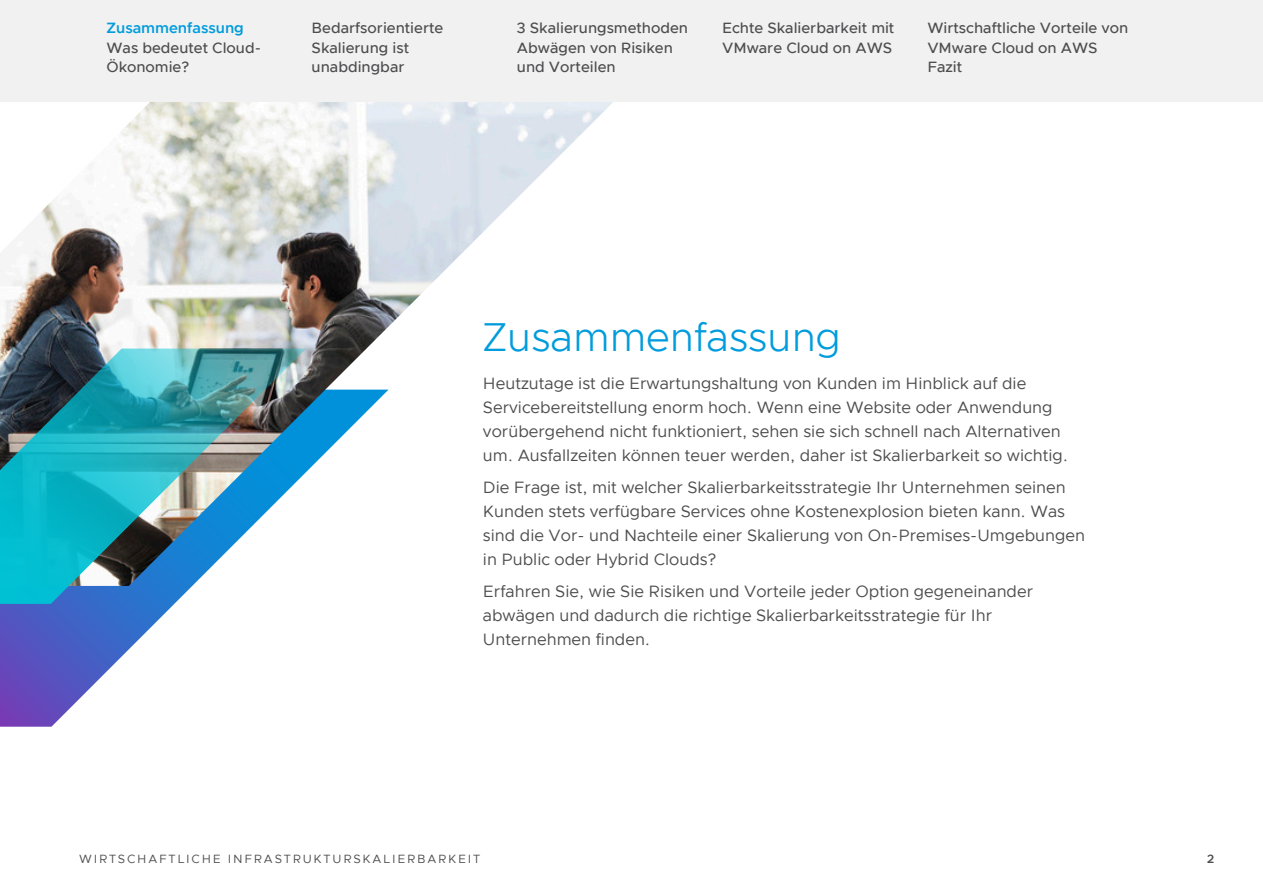
<style>
.page{position:relative;width:1263px;height:893px;background:#fff}
.page>*{position:absolute;margin:0;border:0;box-sizing:border-box;transform-origin:0 0}
.EB-BODY_MAIN_HEAD{font:300 40.5px "Metropolis";color:#009cdc}
.EB-BODY_TEXT{font:16.5px/24px "Metropolis";color:#4d4d4f}
.EB-NAV_BAR_HEAD{font:500 15px/19.5px "Metropolis";color:#4d4d4f}
.EB-NAV_BAR_HEAD-2{font:600 15px "Metropolis";color:#009cdc}
.EB-BOTTOM_FOLIO-LEFT{font:12px "Metropolis";letter-spacing:.15em;color:#4d4d4f}
.EB-BOTTOM_PAGE_NUMBE{font:600 12px "Metropolis";color:#4d4d4f}
</style>
<div class="page">
<svg style="left:0;top:604px;width:174px;height:123px"></svg>
<img style="left:0;top:101px;width:614px;height:371px">
<img style="left:0;top:349px;width:306px;height:255px">
<div style="left:0;top:0;width:1263px;height:101px;background:#f1f1f1"></div>
<p class="EB-NAV_BAR_HEAD-2" style="left:106px;top:19px;width:139px">Zusammenfassung</p>
<p class="EB-NAV_BAR_HEAD" style="left:106px;top:38px;width:156px">Was bedeutet Cloud-<br>Ökonomie?</p>
<p class="EB-NAV_BAR_HEAD" style="left:312px;top:18px;width:133px">Bedarfsorientierte<br>Skalierung ist unabdingbar</p>
<p class="EB-NAV_BAR_HEAD" style="left:517px;top:18px;width:173px">3 Skalierungsmethoden<br>Abwägen von Risiken und Vorteilen</p>
<p class="EB-NAV_BAR_HEAD" style="left:722px;top:18px;width:174px">Echte Skalierbarkeit mit<br>VMware Cloud on AWS</p>
<p class="EB-NAV_BAR_HEAD" style="left:927px;top:18px;width:202px">Wirtschaftliche Vorteile von<br>VMware Cloud on AWS<br>Fazit</p>
<p class="EB-BODY_MAIN_HEAD" style="left:483px;top:312px;width:360px">Zusammenfassung</p>
<p class="EB-BODY_TEXT" style="left:483px;top:371px;width:587px">Heutzutage ist die Erwartungshaltung von Kunden im Hinblick auf die Servicebereitstellung enorm hoch. Wenn eine Website oder Anwendung vorübergehend nicht funktioniert, sehen sie sich schnell nach Alternativen um. Ausfallzeiten können teuer werden, daher ist Skalierbarkeit so wichtig.</p>
<p class="EB-BODY_TEXT" style="left:483px;top:475px;width:604px">Die Frage ist, mit welcher Skalierbarkeitsstrategie Ihr Unternehmen seinen Kunden stets verfügbare Services ohne Kostenexplosion bieten kann. Was sind die Vor- und Nachteile einer Skalierung von On-Premises-Umgebungen in Public oder Hybrid Clouds?</p>
<p class="EB-BODY_TEXT" style="left:483px;top:579px;width:552px">Erfahren Sie, wie Sie Risiken und Vorteile jeder Option gegeneinander abwägen und dadurch die richtige Skalierbarkeitsstrategie für Ihr<br>Unternehmen finden.</p>
<p class="EB-BOTTOM_FOLIO-LEFT" style="left:79px;top:851px;width:403px">WIRTSCHAFTLICHE INFRASTRUKTURSKALIERBARKEIT</p>
<p class="EB-BOTTOM_PAGE_NUMBE" style="left:1207px;top:851px;width:9px">2</p>
</div>
